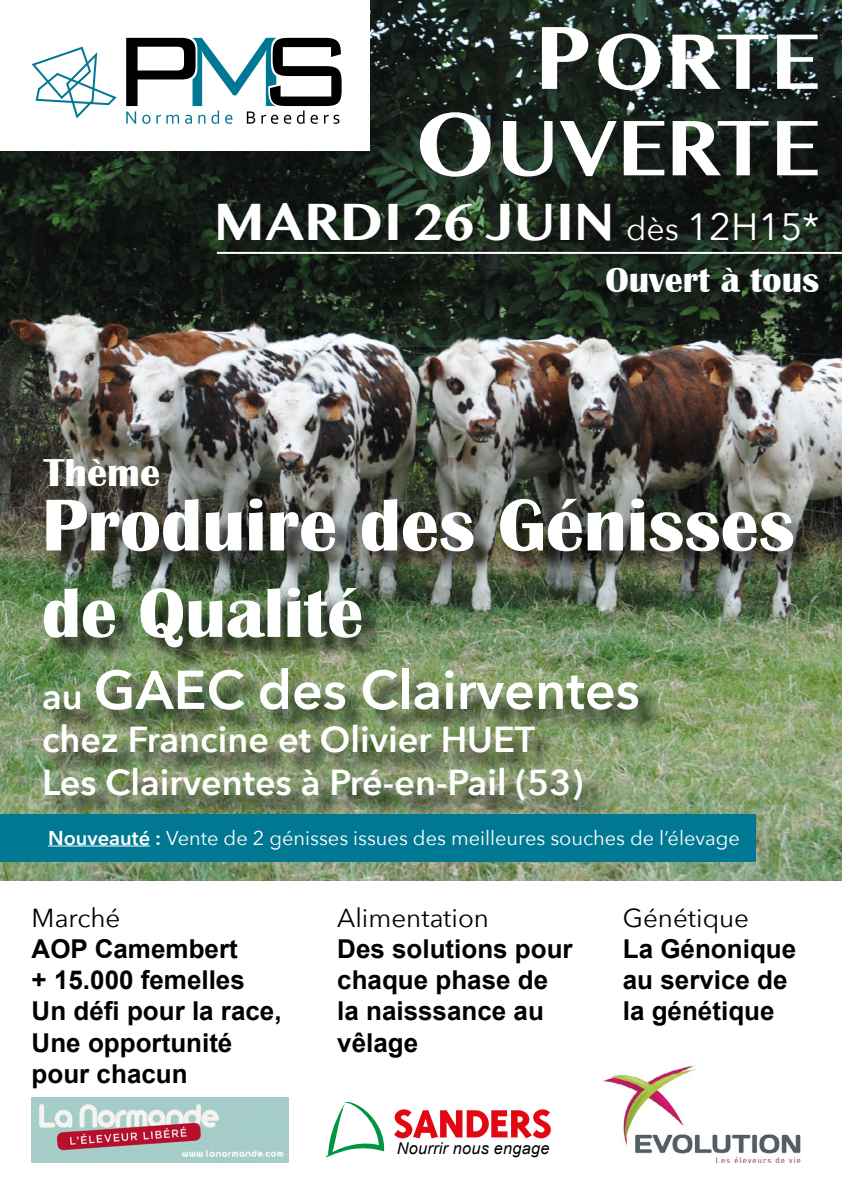
<style>
.page{position:relative;width:842px;height:1191px;background:#fff}
.page>*{position:absolute;margin:0;border:0;box-sizing:border-box;transform-origin:0 0}
.t1{font:700 76px "Britannic";color:#fff}
.t2{font:700 72px "Bangla MN";color:#fff}
.t3{font:700 72px "Britannic";color:#fff}
.t4{font:600 54px "Avenir Next";color:#fff}
.t5{font:700 48px "Bangla MN";color:#fff}
.t6{font:700 40px "Britannic";color:#fff}
.t7{font:600 36px "Avenir Next";color:#fff}
.t8{font:700 36px "Britannic";color:#fff}
.t9{font:700 26px/31.2px "Arial";color:#000}
.t10{font:26px "Avenir Next";color:#000}
.t11{font:20px "Avenir Next";color:#fff}
.t12{font:italic 16.2px "Arial";letter-spacing:.015em;color:#000}
.s1{font-size:82px}
.s2{font-family:"Avenir Next";font-weight:400;font-size:32px}
.s3{font-family:"Avenir Next";font-weight:400;font-size:38px}
.s4{font-size:36px}
.s5{font-weight:600}
</style>
<div class="page">
<img style="left:0;top:0;width:842px;height:881px">
<div style="left:0;top:0;width:370px;height:151px;background:#fff"></div>
<svg style="left:32px;top:47px;width:85px;height:71px"></svg>
<svg style="left:126px;top:38px;width:216px;height:86px"></svg>
<img style="left:603px;top:1065px;width:198px;height:97px">
<svg style="left:326px;top:1102px;width:59px;height:55px"></svg>
<svg style="left:394px;top:1109px;width:157px;height:29px"></svg>
<div style="left:47px;top:502px;width:771px;height:322px;background:#000;opacity:.75"></div>
<img style="left:32px;top:1098px;width:256px;height:64px">
<hr style="left:217px;top:252px;width:625px;height:2px;background:#fff">
<div style="left:0;top:814px;width:755px;height:48px;background:#007894"></div>
<hr style="left:48px;top:845px;width:102px;height:1px;background:#fff">
<p class="t2" style="left:534px;top:22px;width:287px"><span class="s1">P</span>ORTE</p>
<p class="t2" style="left:414px;top:108px;width:407px"><span class="s1">O</span>UVERTE</p>
<p class="t5" style="left:214px;top:195px;width:607px">MARDI 26 JUIN <span class="s2">dès</span> <span class="s3">12H15*</span></p>
<p class="t8" style="left:605px;top:260px;width:215px">Ouvert à tous</p>
<p class="t6" style="left:44px;top:450px;width:118px">Thème</p>
<p class="t1" style="left:42px;top:482px;width:754px">Produire des Génisses</p>
<p class="t3" style="left:42px;top:572px;width:323px">de Qualité</p>
<p class="t4" style="left:42px;top:644px;width:599px"><span class="s4">au</span> GAEC des Clairventes</p>
<p class="t7" style="left:42px;top:708px;width:495px">chez Francine et Olivier HUET</p>
<p class="t7" style="left:42px;top:752px;width:543px">Les Clairventes à Pré-en-Pail (53)</p>
<p class="t11" style="left:48px;top:820px;width:693px"><span class="s5">Nouveauté :</span> Vente de 2 génisses issues des meilleures souches de l’élevage</p>
<p class="t10" style="left:32px;top:896px;width:90px">Marché</p>
<p class="t9" style="left:32px;top:934px;width:208px">AOP Camembert</p>
<p class="t9" style="left:32px;top:965px;width:215px">+ 15.000 femelles</p>
<p class="t9" style="left:32px;top:996px;width:251px">Un défi pour la race,<br>Une opportunité pour chacun</p>
<p class="t10" style="left:337px;top:896px;width:153px">Alimentation</p>
<p class="t9" style="left:337px;top:934px;width:237px">Des solutions pour chaque phase de la naisssance au vêlage</p>
<p class="t12" style="left:397px;top:1137px;width:154px">Nourrir nous engage</p>
<p class="t10" style="left:623px;top:896px;width:128px">Génétique</p>
<p class="t9" style="left:623px;top:934px;width:175px">La Génonique au service de la génétique</p>
</div>
